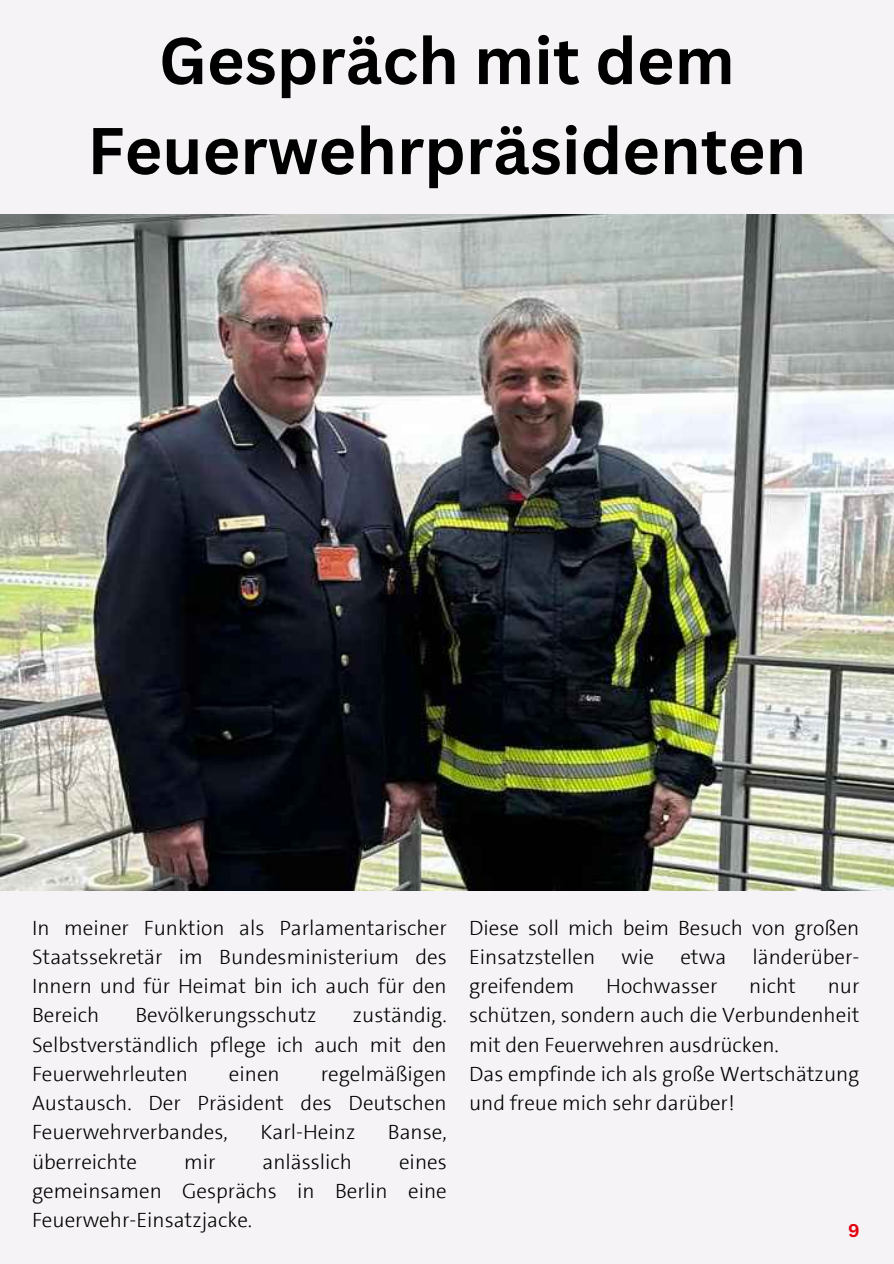
<style>
.page{position:relative;width:894px;height:1264px;background:#fff}
.page>*{position:absolute;margin:0;border:0;box-sizing:border-box;transform-origin:0 0}
.t1{font:700 64.5px/90px "Canva Sans";color:#000;text-align:center}
.t2{font:300 21px/29.2px "SPD The Sans";color:#000;text-align:justify}
.t3{font:700 18px "Canva Sans";color:#e3000f}
</style>
<div class="page">
<div style="left:0;top:0;width:893px;height:1263px;background:#f5f3f5"></div>
<img style="left:0;top:215px;width:893px;height:675px">
<h1 class="t1" style="left:87px;top:14px;width:720px">Gespräch mit dem<br>Feuerwehrpräsidenten</h1>
<p class="t2" style="left:32px;top:913px;width:416px">In meiner Funktion als Parlamentarischer Staatssekretär im Bundesministerium des Innern und für Heimat bin ich auch für den Bereich</p>
<p class="t2" style="left:32px;top:1000px;width:416px;text-indent:321px">zuständig.<br>Selbstverständlich pflege ich auch mit den Feuerwehrleuten</p>
<p class="t2" style="left:135px;top:1000px;width:183px">Bevölkerungsschutz</p>
<p class="t2" style="left:32px;top:1059px;width:416px;text-indent:288px">regelmäßigen Austausch. Der Präsident des Deutschen Feuerwehrverbandes,</p>
<p class="t2" style="left:229px;top:1059px;width:52px">einen</p>
<p class="t2" style="left:260px;top:1117px;width:96px">Karl-Heinz</p>
<p class="t2" style="left:388px;top:1117px;width:60px">Banse,</p>
<p class="t2" style="left:32px;top:1147px;width:106px">überreichte</p>
<p class="t2" style="left:184px;top:1147px;width:33px">mir</p>
<p class="t2" style="left:262px;top:1147px;width:91px">anlässlich</p>
<p class="t2" style="left:32px;top:1147px;width:416px;text-indent:367px">eines gemeinsamen Gesprächs in Berlin eine Feuerwehr-Einsatzjacke.</p>
<p class="t2" style="left:469px;top:913px;width:392px">Diese soll mich beim Besuch von großen<br>Einsatzstellen</p>
<p class="t2" style="left:621px;top:942px;width:34px">wie</p>
<p class="t2" style="left:680px;top:942px;width:47px">etwa</p>
<p class="t2" style="left:752px;top:942px;width:108px">länderüber-</p>
<p class="t2" style="left:469px;top:971px;width:107px">greifendem</p>
<p class="t2" style="left:606px;top:971px;width:113px">Hochwasser</p>
<p class="t2" style="left:749px;top:971px;width:48px">nicht</p>
<p class="t2" style="left:469px;top:971px;width:392px;text-align:left;text-indent:358px">nur schützen, sondern auch die Verbundenheit mit den Feuerwehren ausdrücken.<br>Das empfinde ich als große Wertschätzung und freue mich sehr darüber!</p>
<p class="t3" style="left:847px;top:1217px;width:13px">9</p>
</div>
